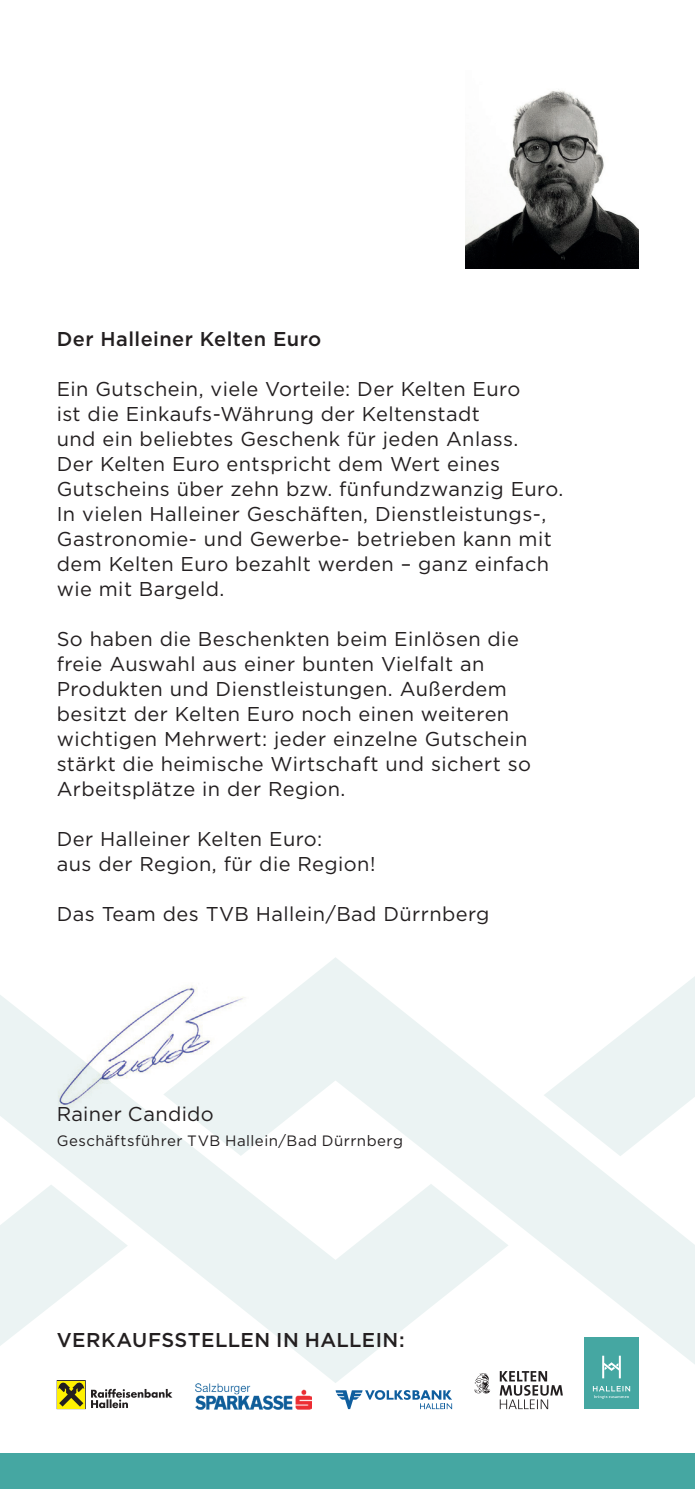
<style>
.page{position:relative;width:695px;height:1489px;background:#fff}
.page>*{position:absolute;margin:0;border:0;box-sizing:border-box;transform-origin:0 0}
.t1{font:20px/25px "Gotham";letter-spacing:.02em;color:#231f20}
.t2{font:500 20px "Gotham";letter-spacing:.02em;color:#231f20}
.t3{font:15px "Gotham";letter-spacing:.035em;color:#231f20}
</style>
<div class="page">
<svg style="left:1px;top:996px;width:340px;height:386px;fill:#ebf3f3"></svg>
<svg style="left:1px;top:1184px;width:127px;height:175px"></svg>
<svg style="left:163px;top:957px;width:531px;height:421px;fill:#ebf3f3"></svg>
<img style="left:0;top:995px;width:1px;height:351px">
<div style="left:0;top:1453px;width:694px;height:35px;background:#45a7a2"></div>
<img style="left:466px;top:90px;width:172px;height:178px">
<img style="left:57px;top:982px;width:198px;height:130px">
<svg style="left:91px;top:1388px;width:81px;height:19px"></svg>
<svg style="left:57px;top:1379px;width:29px;height:29px"></svg>
<div style="left:58px;top:1380px;width:27px;height:28px;background:#fff101"></div>
<svg style="left:58px;top:1382px;width:26px;height:24px"></svg>
<img style="left:195px;top:1383px;width:116px;height:25px">
<svg style="left:335px;top:1390px;width:117px;height:18px"></svg>
<svg style="left:499px;top:1370px;width:63px;height:38px"></svg>
<svg style="left:473px;top:1372px;width:17px;height:21px"></svg>
<div style="left:584px;top:1337px;width:54px;height:71px;background:#45a7a2"></div>
<svg style="left:602px;top:1355px;width:18px;height:23px"></svg>
<svg style="left:592px;top:1386px;width:38px;height:12px"></svg>
<p class="t2" style="left:57px;top:326px;width:266px">Der Halleiner Kelten Euro</p>
<p class="t1" style="left:57px;top:376px;width:508px">Ein Gutschein, viele Vorteile: Der Kelten Euro<br>ist die Einkaufs-Währung der Keltenstadt<br>und ein beliebtes Geschenk für jeden Anlass.<br>Der Kelten Euro entspricht dem Wert eines Gutscheins über zehn bzw. fünfundzwanzig Euro.<br>In vielen Halleiner Geschäften, Dienstleistungs-, Gastronomie- und Gewerbe- betrieben kann mit dem Kelten Euro bezahlt werden – ganz einfach wie mit Bargeld.</p>
<p class="t1" style="left:57px;top:626px;width:475px">So haben die Beschenkten beim Einlösen die freie Auswahl aus einer bunten Vielfalt an Produkten und Dienstleistungen. Außerdem besitzt der Kelten Euro noch einen weiteren wichtigen Mehrwert: jeder einzelne Gutschein stärkt die heimische Wirtschaft und sichert so Arbeitsplätze in der Region.</p>
<p class="t1" style="left:57px;top:826px;width:320px">Der Halleiner Kelten Euro:<br>aus der Region, für die Region!</p>
<p class="t1" style="left:57px;top:901px;width:434px">Das Team des TVB Hallein/Bad Dürrnberg</p>
<p class="t1" style="left:57px;top:1101px;width:158px">Rainer Candido</p>
<p class="t3" style="left:57px;top:1131px;width:348px">Geschäftsführer TVB Hallein/Bad Dürrnberg</p>
<p class="t2" style="left:57px;top:1326px;width:349px">VERKAUFSSTELLEN IN HALLEIN:</p>
</div>
